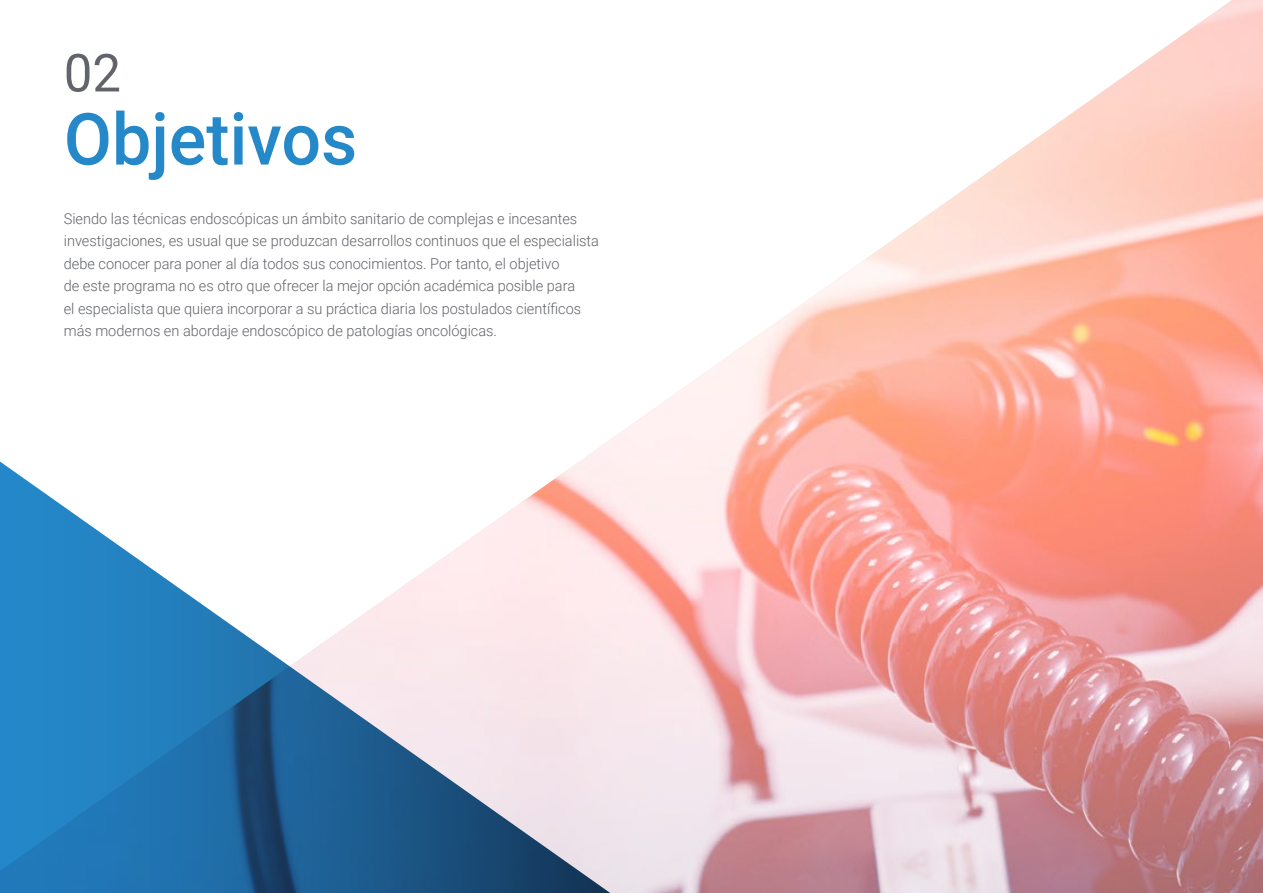
<style>
.page{position:relative;width:1263px;height:893px;background:#fff}
.page>*{position:absolute;margin:0;border:0;box-sizing:border-box;transform-origin:0 0}
.t1{font:500 72px "Roboto";color:#2488c9}
.t2{font:52.5px "Roboto";color:#61646a}
.t3{font:300 15px/22.5px "Roboto";color:#61646a}
</style>
<div class="page">
<img style="left:602px;top:0;width:661px;height:893px">
<svg style="left:0;top:446px;width:640px;height:447px"></svg>
<h2 class="t2" style="left:64px;top:36px;width:59px">02</h2>
<h1 class="t1" style="left:64px;top:89px;width:295px">Objetivos</h1>
<p class="t3" style="left:64px;top:207px;width:537px">Siendo las técnicas endoscópicas un ámbito sanitario de complejas e incesantes investigaciones, es usual que se produzcan desarrollos continuos que el especialista debe conocer para poner al día todos sus conocimientos. Por tanto, el objetivo<br>de este programa no es otro que ofrecer la mejor opción académica posible para<br>el especialista que quiera incorporar a su práctica diaria los postulados científicos más modernos en abordaje endoscópico de patologías oncológicas.</p>
</div>
